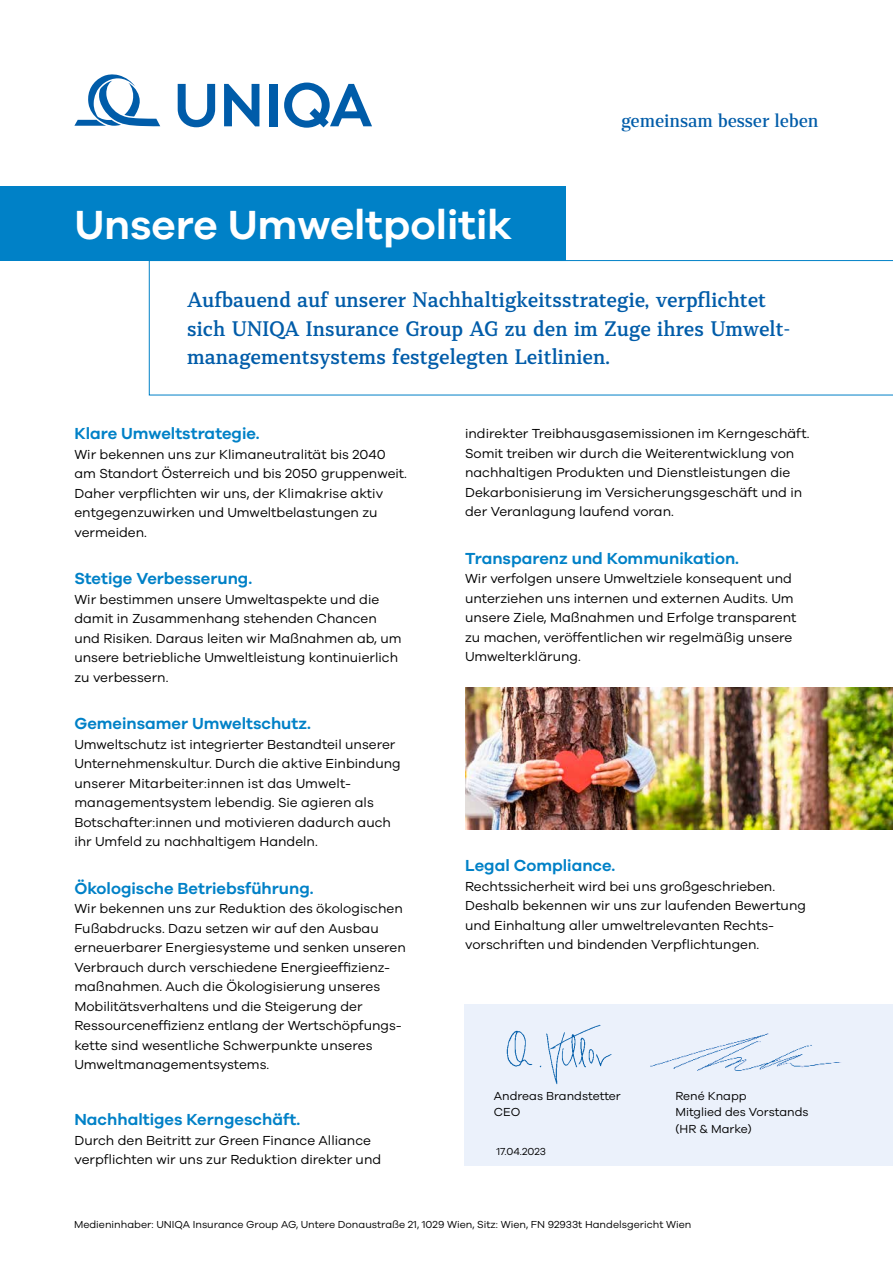
<style>
.page{position:relative;width:893px;height:1263px;background:#fff}
.page>*{position:absolute;margin:0;border:0;box-sizing:border-box;transform-origin:0 0}
.t1{font:600 42px "UNIQA Galano";color:#fff}
.t2{font:500 21px/28.5px "Rolleston Text";color:#005ca9}
.t3{font:500 18px "Rolleston Display";letter-spacing:-.01em;color:#005ca9}
.t4{font:600 16.5px "UNIQA Galano";color:#0081c7}
.t5{font:13.5px/19.5px "UNIQA Galano";color:#000}
.t6{font:12px/16.5px "UNIQA Galano";color:#000}
.t7{font:10.5px "UNIQA Galano";color:#000}
</style>
<div class="page">
<svg style="left:74px;top:74px;width:86px;height:52px"></svg>
<svg style="left:178px;top:84px;width:37px;height:43px"></svg>
<svg style="left:224px;top:84px;width:35px;height:42px"></svg>
<div style="left:269px;top:84px;width:8px;height:42px;background:#005ca9"></div>
<svg style="left:284px;top:83px;width:88px;height:45px"></svg>
<div style="left:0;top:186px;width:566px;height:74px;background:#0081c7"></div>
<svg style="left:149px;top:260px;width:744px;height:135px"></svg>
<img style="left:466px;top:688px;width:427px;height:141px">
<div style="left:464px;top:1004px;width:429px;height:162px;background:#ebf1fb"></div>
<img style="left:506px;top:1024px;width:106px;height:61px">
<img style="left:651px;top:1033px;width:190px;height:38px">
<h1 class="t1" style="left:74px;top:199px;width:439px">Unsere Umweltpolitik</h1>
<h3 class="t3" style="left:621px;top:109px;width:199px">gemeinsam besser leben</h3>
<h2 class="t2" style="left:187px;top:285px;width:604px">Aufbauend auf unserer Nachhaltigkeitsstrategie, verpflichtet sich UNIQA Insurance Group AG zu den im Zuge ihres Umwelt&shy;managementsystems festgelegten Leitlinien.</h2>
<p class="t4" style="left:74px;top:423px;width:187px">Klare Umweltstrategie.</p>
<p class="t5" style="left:74px;top:444px;width:334px">Wir bekennen uns zur Klimaneutralität bis 2040 am Standort Österreich und bis 2050 gruppenweit.<br>Daher verpflichten wir uns, der Klimakrise aktiv entgegenzuwirken und Umweltbelastungen zu vermeiden.</p>
<p class="t4" style="left:74px;top:568px;width:179px">Stetige Verbesserung.</p>
<p class="t5" style="left:74px;top:589px;width:329px">Wir bestimmen unsere Umweltaspekte und die damit in Zusammenhang stehenden Chancen und Risiken. Daraus leiten wir Maßnahmen ab, um unsere betriebliche Umweltleistung kontinuierlich zu verbessern.</p>
<p class="t4" style="left:74px;top:713px;width:238px">Gemeinsamer Umweltschutz.</p>
<p class="t5" style="left:74px;top:734px;width:328px">Umweltschutz ist integrierter Bestandteil unserer Unternehmenskultur. Durch die aktive Einbindung unserer Mitarbeiter:innen ist das Umwelt&shy;managementsystem lebendig. Sie agieren als Botschafter:innen und motivieren dadurch auch ihr Umfeld zu nachhaltigem Handeln.</p>
<p class="t4" style="left:74px;top:878px;width:241px">Ökologische Betriebsführung.</p>
<p class="t5" style="left:74px;top:898px;width:333px">Wir bekennen uns zur Reduktion des ökologischen Fußabdrucks. Dazu setzen wir auf den Ausbau erneuerbarer Energiesysteme und senken unseren Verbrauch durch verschiedene Energieeffizienz&shy;maßnahmen. Auch die Ökologisierung unseres Mobilitätsverhaltens und die Steigerung der Ressourceneffizienz entlang der Wertschöpfungs&shy;kette sind wesentliche Schwerpunkte unseres Umweltmanagementsystems.</p>
<p class="t4" style="left:74px;top:1109px;width:227px">Nachhaltiges Kerngeschäft.</p>
<p class="t5" style="left:74px;top:1130px;width:308px">Durch den Beitritt zur Green Finance Alliance verpflichten wir uns zur Reduktion direkter und</p>
<p class="t5" style="left:465px;top:424px;width:346px">indirekter Treibhausgasemissionen im Kerngeschäft.<br>Somit treiben wir durch die Weiterentwicklung von nachhaltigen Produkten und Dienstleistungen die Dekarbonisierung im Versicherungsgeschäft und in der Veranlagung laufend voran.</p>
<p class="t4" style="left:465px;top:548px;width:276px">Transparenz und Kommunikation.</p>
<p class="t5" style="left:465px;top:569px;width:333px">Wir verfolgen unsere Umweltziele konsequent und unterziehen uns internen und externen Audits. Um unsere Ziele, Maßnahmen und Erfolge transparent zu machen, veröffentlichen wir regelmäßig unsere Umwelterklärung.</p>
<p class="t4" style="left:465px;top:856px;width:152px">Legal Compliance.</p>
<p class="t5" style="left:465px;top:876px;width:342px">Rechtssicherheit wird bei uns großgeschrieben.<br>Deshalb bekennen wir uns zur laufenden Bewertung und Einhaltung aller umweltrelevanten Rechts&shy;vorschriften und bindenden Verpflichtungen.</p>
<p class="t6" style="left:494px;top:1087px;width:128px">Andreas Brandstetter<br>CEO</p>
<p class="t6" style="left:675px;top:1087px;width:135px">René Knapp<br>Mitglied des Vorstands (HR &amp; Marke)</p>
<p class="t7" style="left:497px;top:1145px;width:51px">17.04.2023</p>
<p class="t7" style="left:74px;top:1218px;width:619px">Medieninhaber: UNIQA Insurance Group AG, Untere Donaustraße 21, 1029 Wien, Sitz: Wien, FN 92933t Handelsgericht Wien</p>
</div>
